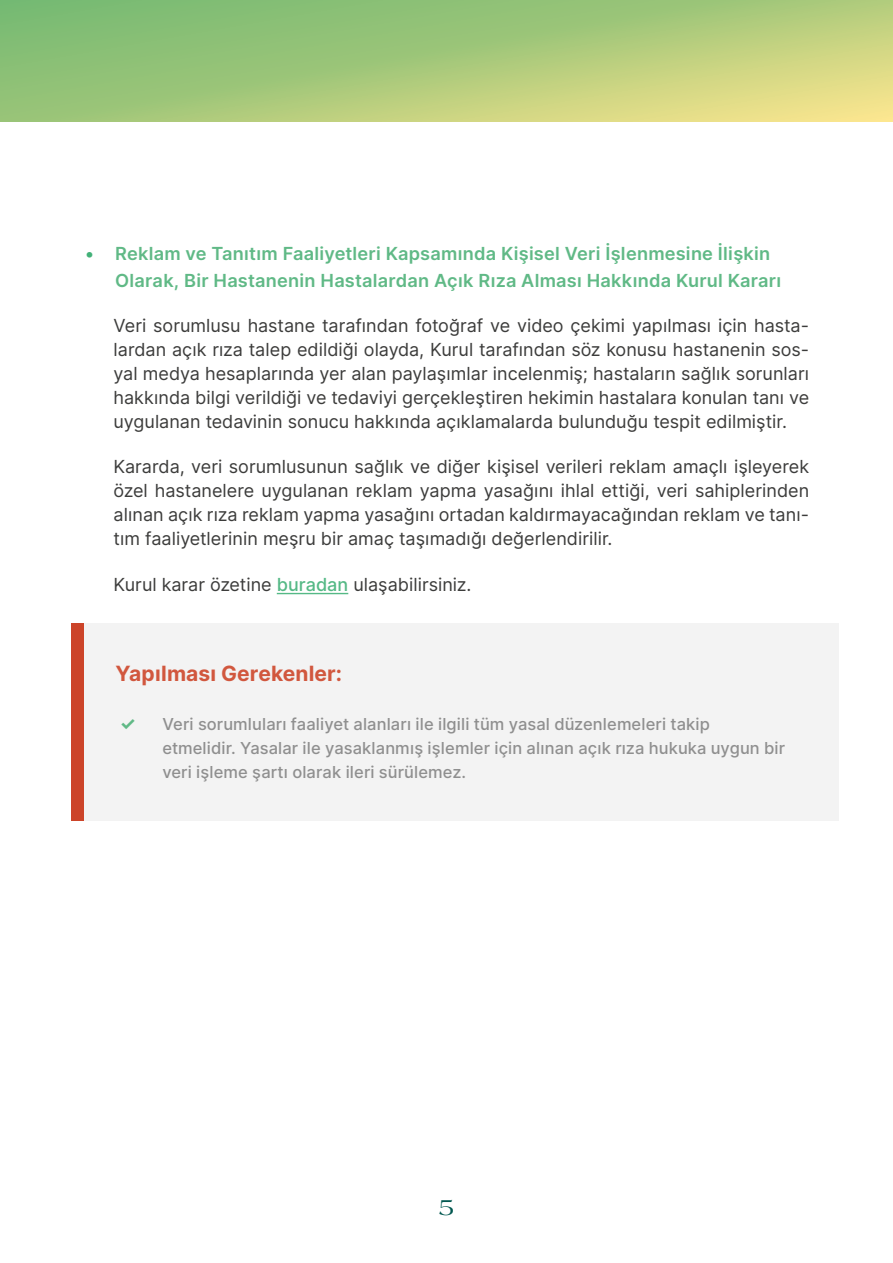
<style>
.page{position:relative;width:893px;height:1263px;background:#fff}
.page>*{position:absolute;margin:0;border:0;box-sizing:border-box;transform-origin:0 0}
.t1{font:24px "Americana Std FUHA Regular";color:#025850}
.t2{font:700 21px "Inter";letter-spacing:.005em;color:#d1573e}
.t3{font:18px/24px "Inter";color:#3c3c3b;text-align:justify}
.t4{font:600 18px/27px "Inter";letter-spacing:.015em;color:#60b986}
.t5{font:500 16.5px/24px "Inter";letter-spacing:.005em;color:#8f8f8f}
.s1{color:#42b178}
.s2{font-weight:500;color:#55b986}
.s3{font-weight:700;font-size:18px;color:#60b986}
</style>
<div class="page">
<svg style="left:0;top:0;width:893px;height:121px;background:#aaca7c"></svg>
<hr style="left:277px;top:593px;width:71px;height:1px;background:#55b986">
<div style="left:84px;top:623px;width:755px;height:198px;background:#f3f3f3"></div>
<div style="left:71px;top:623px;width:13px;height:198px;background:#cc4429"></div>
<p class="t4" style="left:115px;top:239px;width:668px;text-indent:-30px"><span class="s1">•</span> Reklam ve Tanıtım Faaliyetleri Kapsamında Kişisel Veri İşlenmesine İlişkin<br>Olarak, Bir Hastanenin Hastalardan Açık Rıza Alması Hakkında Kurul Kararı</p>
<p class="t3" style="left:114px;top:313px;width:697px">Veri sorumlusu hastane tarafından fotoğraf ve video çekimi yapılması için hasta&shy;lardan açık rıza talep edildiği olayda, Kurul tarafından söz konusu hastanenin sos&shy;yal medya hesaplarında yer alan paylaşımlar incelenmiş; hastaların sağlık sorunları hakkında bilgi verildiği ve tedaviyi gerçekleştiren hekimin hastalara konulan tanı ve uygulanan tedavinin sonucu hakkında açıklamalarda bulunduğu tespit edilmiştir.</p>
<p class="t3" style="left:114px;top:454px;width:697px">Kararda, veri sorumlusunun sağlık ve diğer kişisel verileri reklam amaçlı işleyerek özel hastanelere uygulanan reklam yapma yasağını ihlal ettiği, veri sahiplerinden alınan açık rıza reklam yapma yasağını ortadan kaldırmayacağından reklam ve tanı&shy;tım faaliyetlerinin meşru bir amaç taşımadığı değerlendirilir.</p>
<p class="t3" style="left:114px;top:572px;width:359px">Kurul karar özetine <span class="s2">buradan</span> ulaşabilirsiniz.</p>
<p class="t2" style="left:116px;top:658px;width:228px">Yapılması Gerekenler:</p>
<p class="t5" style="left:162px;top:712px;width:624px;text-indent:-43px"><span class="s3">✓</span> Veri sorumluları faaliyet alanları ile ilgili tüm yasal düzenlemeleri takip etmelidir. Yasalar ile yasaklanmış işlemler için alınan açık rıza hukuka uygun bir veri işleme şartı olarak ileri sürülemez.</p>
<h1 class="t1" style="left:439px;top:1191px;width:17px">5</h1>
</div>
